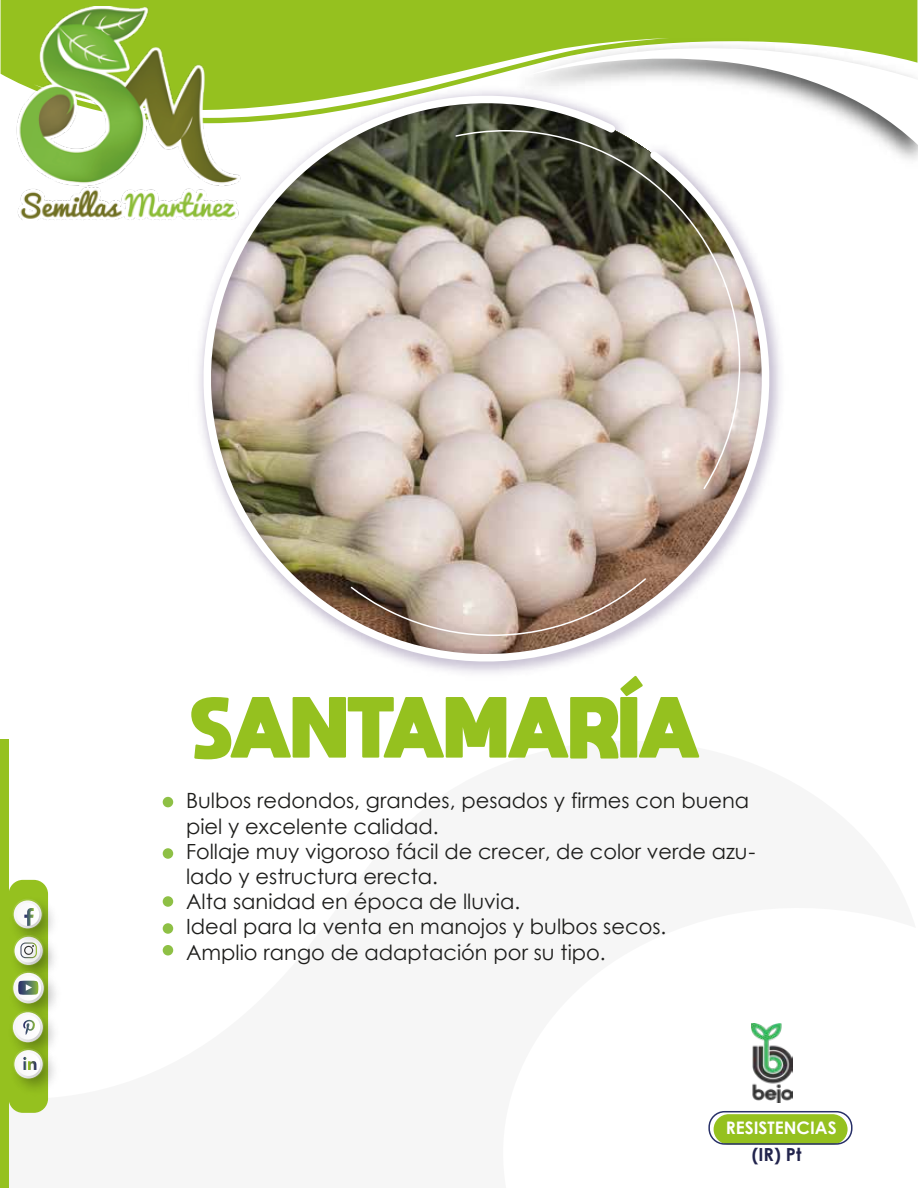
<style>
.page{position:relative;width:918px;height:1188px;background:#fff}
.page>*{position:absolute;margin:0;border:0;box-sizing:border-box;transform-origin:0 0}
.t1{font:800 60.6px "moon get";color:#95c11f}
.t2{font:21px/25.2px "Century Gothic";color:#1d1d1b}
.t3{font:20.85px "Century Gothic";color:#1d1d1b}
.t4{font:700 18px "Century Gothic";color:#22244d}
.t5{font:700 17.25px "Century Gothic";color:#fff}
.s1{font-size:21px}
</style>
<div class="page">
<div style="left:1px;top:0;width:916px;height:81px;background:#95c11f"></div>
<img style="left:499px;top:34px;width:419px;height:126px">
<svg style="left:526px;top:16px;width:392px;height:129px"></svg>
<svg style="left:243px;top:38px;width:427px;height:39px;fill:#95c11f"></svg>
<img style="left:14px;top:6px;width:229px;height:214px">
<img style="left:169px;top:77px;width:634px;height:597px">
<img style="left:336px;top:563px;width:331px;height:94px">
<svg style="left:349px;top:577px;width:298px;height:60px;background:#af998b"></svg>
<img style="left:440px;top:115px;width:321px;height:395px">
<svg style="left:454px;top:129px;width:287px;height:362px;background:#b2a89c"></svg>
<div style="left:163px;top:797px;width:10px;height:10px;background:#8ec045;border-radius:50%"></div>
<div style="left:0;top:739px;width:9px;height:449px;background:#95c11f"></div>
<div style="left:9px;top:880px;width:39px;height:233px;background:#95c11f;border-radius:14px"></div>
<img style="left:14px;top:953px;width:40px;height:7px">
<svg style="left:20px;top:953px;width:17px;height:5px"></svg>
<img style="left:9px;top:888px;width:44px;height:65px">
<img style="left:9px;top:891px;width:44px;height:59px">
<div style="left:16px;top:903px;width:23px;height:23px;background:#faf9fa;border-radius:11px"></div>
<svg style="left:24px;top:908px;width:10px;height:18px"></svg>
<img style="left:16px;top:960px;width:38px;height:3px">
<img style="left:12px;top:963px;width:44px;height:37px">
<svg style="left:16px;top:976px;width:25px;height:25px"></svg>
<svg style="left:18px;top:981px;width:21px;height:14px"></svg>
<img style="left:16px;top:1000px;width:39px;height:3px">
<img style="left:12px;top:1003px;width:42px;height:35px">
<div style="left:16px;top:1015px;width:24px;height:25px;background:#fafafa;border-radius:12px"></div>
<svg style="left:23px;top:1020px;width:12px;height:15px"></svg>
<img style="left:9px;top:1038px;width:45px;height:65px">
<img style="left:9px;top:1040px;width:45px;height:60px">
<div style="left:17px;top:1053px;width:23px;height:23px;background:#fafafa;border-radius:12px"></div>
<svg style="left:23px;top:1057px;width:13px;height:13px"></svg>
<div style="left:163px;top:848px;width:10px;height:11px;background:#8ec045;border-radius:50%"></div>
<div style="left:163px;top:945px;width:10px;height:11px;background:#8ec045;border-radius:50%"></div>
<div style="left:714px;top:1114px;width:134px;height:30px;background:#95c11f;border-radius:15px"></div>
<div style="left:708px;top:1111px;width:145px;height:34px;border:2px solid #283068;border-radius:15px"></div>
<div style="left:163px;top:896px;width:10px;height:11px;background:#8ec045;border-radius:50%"></div>
<div style="left:163px;top:923px;width:10px;height:11px;background:#8ec045;border-radius:50%"></div>
<img style="left:752px;top:1023px;width:40px;height:80px">
<h1 class="t1" style="left:191px;top:689px;width:511px">SANTAMARÍA</h1>
<p class="t2" style="left:186px;top:788px;width:565px">Bulbos redondos, grandes, pesados y firmes con buena piel y excelente calidad.</p>
<p class="t3" style="left:186px;top:837px;width:571px">Follaje muy vigoroso fácil de crecer, de color verde azu<span class="s1">-</span></p>
<p class="t2" style="left:186px;top:864px;width:482px">lado y estructura erecta.<br>Alta sanidad en época de lluvia.<br>Ideal para la venta en manojos y bulbos secos.<br>Amplio rango de adaptación por su tipo.</p>
<p class="t5" style="left:726px;top:1115px;width:112px">RESISTENCIAS</p>
<p class="t4" style="left:752px;top:1141px;width:51px">(IR) Pt</p>
</div>
